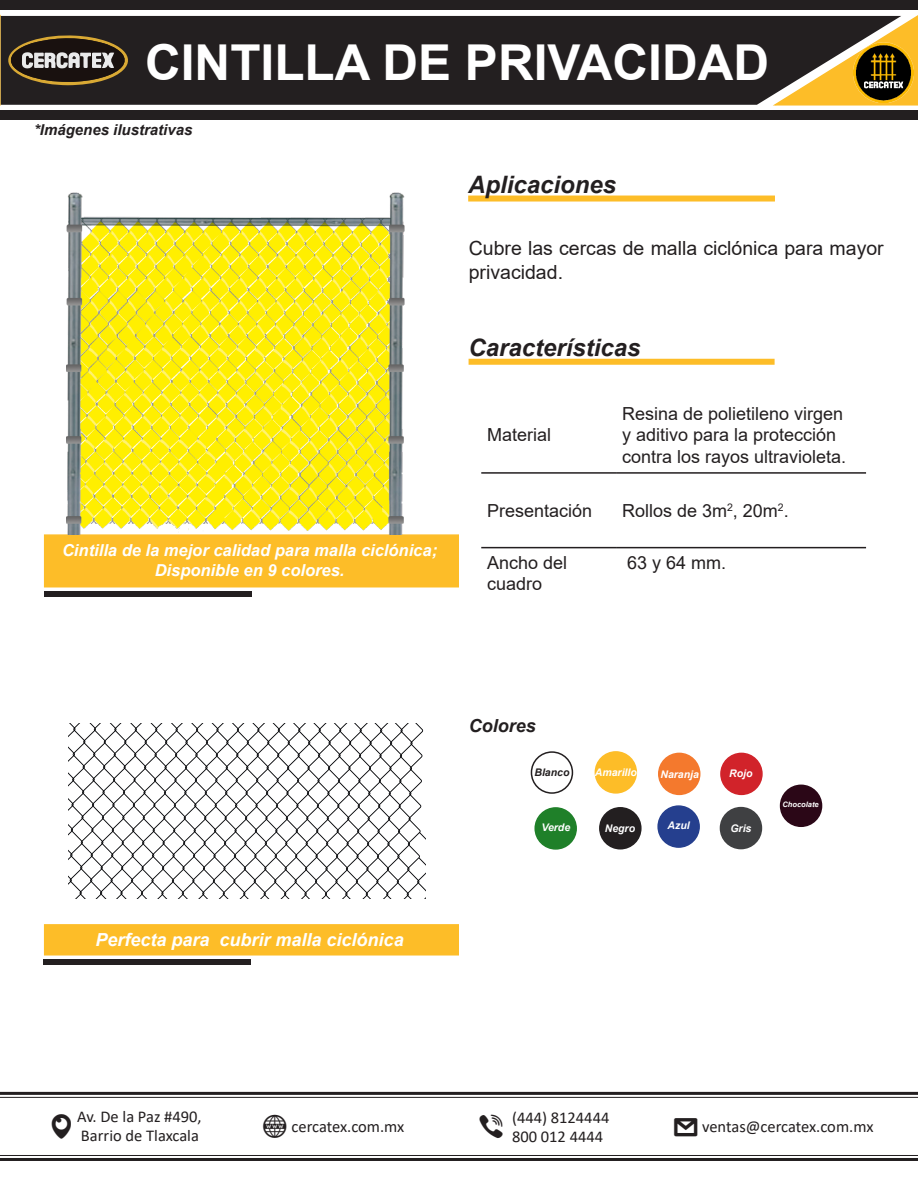
<style>
.page{position:relative;width:918px;height:1188px;background:#fff}
.page>*{position:absolute;margin:0;border:0;box-sizing:border-box;transform-origin:0 0}
.Títulos{font:700 49.5px "Arial";color:#fff}
.Materiales{font:italic 700 24px "Arial";color:#231f20}
.Cuerpo{font:19.5px/23.4px "Arial";color:#231f20}
.Tabla_Cont{font:18px/21.6px "Arial";color:#231f20}
.Pie_foto{font:italic 700 18px "Arial";color:#fff}
.Colores{font:italic 700 18px "Arial";color:#231f20}
.t1{font:16.5px/19.8px "Calibri";color:#231f20}
.Pie_foto-2{font:italic 700 16.5px "Arial";color:#fff}
.t2{font:italic 700 15px "Arial";color:#231f20}
.Pie_foto-3{font:italic 700 10.5px "Arial";color:#fff}
.Pie_foto-4{font:italic 700 10.5px "Arial";color:#231f20}
.Pie_foto-5{font:italic 700 7.5px "Arial";color:#fff}
</style>
<div class="page">
<hr style="left:0;top:1092px;width:918px;height:3px;background:#231f20">
<hr style="left:0;top:1097px;width:918px;height:1px;background:#231f20">
<hr style="left:0;top:1155px;width:918px;height:1px;background:#231f20">
<hr style="left:0;top:1158px;width:918px;height:3px;background:#231f20">
<svg style="left:770px;top:15px;width:148px;height:91px"></svg>
<div style="left:130px;top:16px;width:771px;height:89px;background:#231f20"></div>
<div style="left:0;top:110px;width:918px;height:10px;background:#231f20"></div>
<div style="left:0;top:0;width:918px;height:10px;background:#231f20"></div>
<svg style="left:0;top:14px;width:130px;height:92px;background:#453e35"></svg>
<div style="left:468px;top:196px;width:307px;height:6px;background:#fdbd28"></div>
<div style="left:469px;top:359px;width:306px;height:6px;background:#fdbd28"></div>
<hr style="left:481px;top:472px;width:135px;height:2px;background:#231f20">
<hr style="left:616px;top:472px;width:250px;height:2px;background:#231f20">
<hr style="left:481px;top:547px;width:135px;height:1px;background:#231f20">
<hr style="left:616px;top:547px;width:250px;height:1px;background:#231f20">
<div style="left:44px;top:591px;width:208px;height:6px;background:#231f20"></div>
<div style="left:44px;top:959px;width:207px;height:6px;background:#231f20"></div>
<div style="left:44px;top:534px;width:415px;height:53px;background:#fdbd28"></div>
<div style="left:44px;top:924px;width:415px;height:32px;background:#fdbd28;border:2px solid #fdbd28"></div>
<svg style="left:68px;top:723px;width:357px;height:175px"></svg>
<img style="left:853px;top:42px;width:61px;height:61px">
<div style="left:535px;top:808px;width:41px;height:41px;background:#1f8029;border-radius:50%"></div>
<div style="left:534px;top:807px;width:43px;height:43px;border:2px solid #1f8029;border-radius:50%"></div>
<div style="left:531px;top:751px;width:42px;height:43px;border:2px solid #231f20;border-radius:50%"></div>
<div style="left:595px;top:752px;width:41px;height:41px;background:#fdbd28;border-radius:50%"></div>
<div style="left:595px;top:751px;width:42px;height:43px;border:2px solid #fdbd28;border-radius:50%"></div>
<div style="left:721px;top:753px;width:41px;height:41px;background:#d1232a;border-radius:50%"></div>
<div style="left:720px;top:753px;width:43px;height:42px;border:2px solid #d1232a;border-radius:50%"></div>
<div style="left:658px;top:806px;width:41px;height:41px;background:#253f8e;border-radius:50%"></div>
<div style="left:657px;top:805px;width:43px;height:43px;border:2px solid #253f8e;border-radius:50%"></div>
<div style="left:659px;top:753px;width:41px;height:41px;background:#f4792d;border-radius:50%"></div>
<div style="left:658px;top:753px;width:42px;height:42px;border:2px solid #f4792d;border-radius:50%"></div>
<div style="left:720px;top:808px;width:41px;height:41px;background:#3f4042;border-radius:50%"></div>
<div style="left:720px;top:807px;width:42px;height:42px;border:2px solid #3f4042;border-radius:50%"></div>
<div style="left:600px;top:808px;width:41px;height:41px;background:#231f20;border-radius:50%"></div>
<div style="left:599px;top:807px;width:43px;height:43px;border:2px solid #231f20;border-radius:50%"></div>
<div style="left:781px;top:785px;width:41px;height:41px;background:#2b0717;border-radius:50%"></div>
<div style="left:780px;top:785px;width:42px;height:42px;border:2px solid #2b0717;border-radius:50%"></div>
<img style="left:67px;top:192px;width:379px;height:343px">
<p class="Títulos" style="left:145px;top:27px;width:626px">CINTILLA DE PRIVACIDAD</p>
<p class="t2" style="left:34px;top:120px;width:160px">*Imágenes ilustrativas</p>
<p class="Pie_foto-2" style="left:62px;top:539px;width:377px">Cintilla de la mejor calidad para malla ciclónica;</p>
<p class="Pie_foto-2" style="left:155px;top:559px;width:191px">Disponible en 9 colores.</p>
<p class="Materiales" style="left:468px;top:169px;width:150px">Aplicaciones</p>
<p class="Cuerpo" style="left:469px;top:237px;width:416px">Cubre las cercas de malla ciclónica para mayor privacidad.</p>
<p class="Materiales" style="left:469px;top:332px;width:174px">Características</p>
<p class="Tabla_Cont" style="left:487px;top:424px;width:66px">Material</p>
<p class="Tabla_Cont" style="left:622px;top:402px;width:226px">Resina de polietileno virgen y aditivo para la protección contra los rayos ultravioleta.</p>
<p class="Tabla_Cont" style="left:487px;top:500px;width:107px">Presentación</p>
<p class="Tabla_Cont" style="left:622px;top:500px;width:168px">Rollos de 3m<sup>2</sup>, 20m<sup>2</sup>.</p>
<p class="Tabla_Cont" style="left:487px;top:552px;width:82px">Ancho del cuadro</p>
<p class="Tabla_Cont" style="left:627px;top:552px;width:101px">63 y 64 mm.</p>
<p class="Pie_foto" style="left:96px;top:928px;width:310px">Perfecta para cubrir malla ciclónica</p>
<p class="Colores" style="left:469px;top:714px;width:69px">Colores</p>
<p class="Pie_foto-4" style="left:534px;top:765px;width:37px">Blanco</p>
<p class="Pie_foto-3" style="left:729px;top:766px;width:25px">Rojo</p>
<p class="Pie_foto-3" style="left:595px;top:765px;width:44px">Amarillo</p>
<p class="Pie_foto-3" style="left:660px;top:767px;width:40px">Naranja</p>
<p class="Pie_foto-3" style="left:541px;top:821px;width:30px">Verde</p>
<p class="Pie_foto-3" style="left:605px;top:821px;width:32px">Negro</p>
<p class="Pie_foto-3" style="left:668px;top:818px;width:24px">Azul</p>
<p class="Pie_foto-3" style="left:730px;top:821px;width:23px">Gris</p>
<p class="Pie_foto-5" style="left:782px;top:800px;width:38px">Chocolate</p>
<p class="t1" style="left:77px;top:1106px;width:126px">Av. De la Paz #490,<br>Barrio de Tlaxcala</p>
<p class="t1" style="left:512px;top:1107px;width:99px">(444) 8124444<br>800 012 4444</p>
<p class="t1" style="left:291px;top:1116px;width:114px">cercatex.com.mx</p>
<p class="t1" style="left:702px;top:1116px;width:173px">ventas@cercatex.com.mx</p>
</div>
